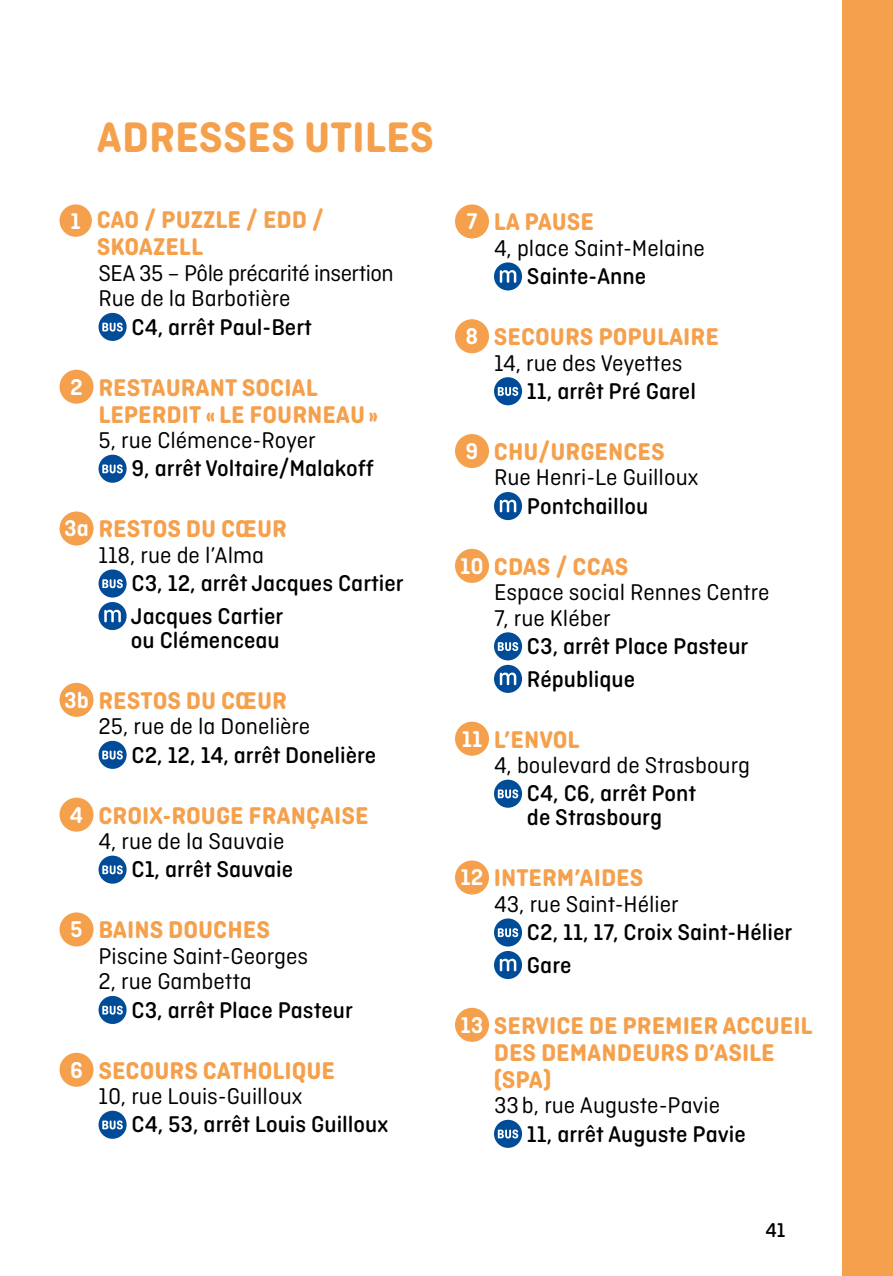
<style>
.page{position:relative;width:893px;height:1276px;background:#fff}
.page>*{position:absolute;margin:0;border:0;box-sizing:border-box;transform-origin:0 0}
.t1{font:700 45px "Ciutadella Rounded";color:#f5a04c}
.t2{font:700 25.5px/27px "Ciutadella Rounded";color:#f5a04c}
.t3{font:500 24px/32.4px "Ciutadella Rounded";color:#000}
.t4{font:24px/25.5px "Ciutadella Rounded";color:#000}
.t5{font:24px/25.5px "Ciutadella Rounded";letter-spacing:-.02em;color:#000}
.t6{font:500 21px "Ciutadella Rounded";color:#000}
.s1{font-weight:600;font-size:24px;color:#fff}
</style>
<div class="page">
<div style="left:842px;top:0;width:51px;height:1276px;background:#f5a04c"></div>
<div style="left:60px;top:204px;width:32px;height:33px;background:#f5a04c;border-radius:50%"></div>
<div style="left:99px;top:313px;width:28px;height:28px;background:#004c99;border-radius:50%"></div>
<svg style="left:102px;top:322px;width:21px;height:9px"></svg>
<div style="left:60px;top:370px;width:34px;height:34px;background:#f5a04c;border-radius:50%"></div>
<div style="left:99px;top:455px;width:28px;height:28px;background:#004c99;border-radius:50%"></div>
<svg style="left:102px;top:464px;width:21px;height:9px"></svg>
<div style="left:60px;top:511px;width:34px;height:34px;background:#f5a04c;border-radius:50%"></div>
<div style="left:99px;top:569px;width:28px;height:28px;background:#004c99;border-radius:50%"></div>
<svg style="left:102px;top:579px;width:21px;height:9px"></svg>
<div style="left:99px;top:602px;width:28px;height:28px;background:#004c99;border-radius:50%"></div>
<svg style="left:104px;top:610px;width:17px;height:12px"></svg>
<div style="left:60px;top:683px;width:34px;height:34px;background:#f5a04c;border-radius:50%"></div>
<div style="left:99px;top:741px;width:28px;height:28px;background:#004c99;border-radius:50%"></div>
<svg style="left:102px;top:750px;width:21px;height:9px"></svg>
<div style="left:60px;top:797px;width:34px;height:34px;background:#f5a04c;border-radius:50%"></div>
<div style="left:99px;top:855px;width:28px;height:28px;background:#004c99;border-radius:50%"></div>
<svg style="left:102px;top:865px;width:21px;height:9px"></svg>
<div style="left:60px;top:912px;width:34px;height:34px;background:#f5a04c;border-radius:50%"></div>
<div style="left:99px;top:996px;width:28px;height:28px;background:#004c99;border-radius:50%"></div>
<svg style="left:102px;top:1005px;width:21px;height:9px"></svg>
<div style="left:60px;top:1052px;width:34px;height:34px;background:#f5a04c;border-radius:50%"></div>
<div style="left:99px;top:1110px;width:28px;height:28px;background:#004c99;border-radius:50%"></div>
<svg style="left:102px;top:1120px;width:21px;height:9px"></svg>
<div style="left:455px;top:204px;width:34px;height:34px;background:#f5a04c;border-radius:50%"></div>
<div style="left:494px;top:262px;width:28px;height:28px;background:#004c99;border-radius:50%"></div>
<svg style="left:500px;top:270px;width:16px;height:13px"></svg>
<div style="left:455px;top:319px;width:34px;height:34px;background:#f5a04c;border-radius:50%"></div>
<div style="left:494px;top:377px;width:28px;height:28px;background:#004c99;border-radius:50%"></div>
<svg style="left:498px;top:387px;width:20px;height:9px"></svg>
<div style="left:455px;top:434px;width:34px;height:34px;background:#f5a04c;border-radius:50%"></div>
<div style="left:494px;top:492px;width:28px;height:28px;background:#004c99;border-radius:50%"></div>
<svg style="left:500px;top:500px;width:16px;height:12px"></svg>
<div style="left:455px;top:549px;width:34px;height:34px;background:#f5a04c;border-radius:50%"></div>
<div style="left:494px;top:632px;width:28px;height:28px;background:#004c99;border-radius:50%"></div>
<svg style="left:498px;top:642px;width:20px;height:9px"></svg>
<div style="left:494px;top:665px;width:28px;height:28px;background:#004c99;border-radius:50%"></div>
<svg style="left:500px;top:672px;width:16px;height:13px"></svg>
<div style="left:455px;top:721px;width:34px;height:34px;background:#f5a04c;border-radius:50%"></div>
<div style="left:494px;top:779px;width:28px;height:28px;background:#004c99;border-radius:50%"></div>
<svg style="left:498px;top:789px;width:20px;height:9px"></svg>
<div style="left:455px;top:860px;width:34px;height:34px;background:#f5a04c;border-radius:50%"></div>
<div style="left:494px;top:918px;width:28px;height:28px;background:#004c99;border-radius:50%"></div>
<svg style="left:498px;top:928px;width:20px;height:9px"></svg>
<div style="left:494px;top:951px;width:28px;height:28px;background:#004c99;border-radius:50%"></div>
<svg style="left:500px;top:958px;width:16px;height:13px"></svg>
<div style="left:455px;top:1007px;width:34px;height:35px;background:#f5a04c;border-radius:50%"></div>
<svg style="left:494px;top:1119px;width:28px;height:29px"></svg>
<svg style="left:498px;top:1129px;width:20px;height:9px"></svg>
<h1 class="t1" style="left:97px;top:112px;width:338px">ADRESSES UTILES</h1>
<p class="t2" style="left:97px;top:206px;width:229px;text-indent:-26px"><span class="s1">1</span> CAO / PUZZLE / EDD /<br>SKOAZELL</p>
<p class="t5" style="left:99px;top:260px;width:297px">SEA 35 – Pôle précarité insertion<br>Rue de la Barbotière</p>
<p class="t3" style="left:131px;top:311px;width:182px">C4, arrêt Paul-Bert</p>
<p class="t2" style="left:98px;top:374px;width:282px;text-indent:-28px"><span class="s1">2</span> RESTAURANT SOCIAL<br>LEPERDIT « LE FOURNEAU»</p>
<p class="t4" style="left:99px;top:427px;width:219px">5, rue Clémence-Royer</p>
<p class="t3" style="left:131px;top:452px;width:244px">9, arrêt Voltaire/Malakoff</p>
<p class="t2" style="left:64px;top:516px;width:224px"><span class="s1">3a</span> RESTOS DU CŒUR</p>
<p class="t4" style="left:99px;top:542px;width:167px">118, rue de l’Alma</p>
<p class="t3" style="left:131px;top:567px;width:274px">C3, 12, arrêt Jacques Cartier<br>Jacques Cartier</p>
<p class="t3" style="left:131px;top:624px;width:150px">ou Clémenceau</p>
<p class="t2" style="left:64px;top:687px;width:224px"><span class="s1">3b</span> RESTOS DU CŒUR</p>
<p class="t4" style="left:99px;top:713px;width:213px">25, rue de la Donelière</p>
<p class="t3" style="left:131px;top:738px;width:246px">C2, 12, 14, arrêt Donelière</p>
<p class="t2" style="left:70px;top:802px;width:300px"><span class="s1">4</span> CROIX-ROUGE FRANÇAISE</p>
<p class="t4" style="left:99px;top:828px;width:187px">4, rue de la Sauvaie</p>
<p class="t3" style="left:131px;top:853px;width:163px">C1, arrêt Sauvaie</p>
<p class="t2" style="left:70px;top:916px;width:201px"><span class="s1">5</span> BAINS DOUCHES</p>
<p class="t4" style="left:99px;top:943px;width:211px">Piscine Saint-Georges<br>2, rue Gambetta</p>
<p class="t3" style="left:131px;top:993px;width:223px">C3, arrêt Place Pasteur</p>
<p class="t2" style="left:70px;top:1057px;width:267px"><span class="s1">6</span> SECOURS CATHOLIQUE</p>
<p class="t4" style="left:99px;top:1083px;width:205px">10, rue Louis-Guilloux</p>
<p class="t3" style="left:131px;top:1108px;width:258px">C4, 53, arrêt Louis Guilloux</p>
<p class="t2" style="left:466px;top:209px;width:129px"><span class="s1">7</span> LA PAUSE</p>
<p class="t4" style="left:494px;top:235px;width:212px">4, place Saint-Melaine</p>
<p class="t3" style="left:527px;top:260px;width:121px">Sainte-Anne</p>
<p class="t2" style="left:466px;top:323px;width:255px"><span class="s1">8</span> SECOURS POPULAIRE</p>
<p class="t4" style="left:494px;top:350px;width:190px">14, rue des Veyettes</p>
<p class="t3" style="left:527px;top:375px;width:171px">11, arrêt Pré Garel</p>
<p class="t2" style="left:466px;top:438px;width:201px"><span class="s1">9</span> CHU/URGENCES</p>
<p class="t4" style="left:494px;top:465px;width:206px">Rue Henri-Le Guilloux</p>
<p class="t3" style="left:527px;top:490px;width:123px">Pontchaillou</p>
<p class="t2" style="left:460px;top:553px;width:170px"><span class="s1">10</span> CDAS / CCAS</p>
<p class="t4" style="left:494px;top:580px;width:277px">Espace social Rennes Centre<br>7, rue Kléber</p>
<p class="t3" style="left:527px;top:630px;width:223px">C3, arrêt Place Pasteur<br>République</p>
<p class="t2" style="left:462px;top:726px;width:119px"><span class="s1">11</span> L’ENVOL</p>
<p class="t4" style="left:494px;top:752px;width:257px">4, boulevard de Strasbourg</p>
<p class="t3" style="left:527px;top:781px;width:171px;line-height:24px">C4, C6, arrêt Pont de Strasbourg</p>
<p class="t2" style="left:460px;top:864px;width:184px"><span class="s1">12</span> INTERM’AIDES</p>
<p class="t4" style="left:494px;top:891px;width:186px">43, rue Saint-Hélier</p>
<p class="t3" style="left:527px;top:916px;width:267px">C2, 11, 17, Croix Saint-Hélier<br>Gare</p>
<p class="t2" style="left:494px;top:1012px;width:320px;text-indent:-33px"><span class="s1">13</span> SERVICE DE PREMIER ACCUEIL<br>DES DEMANDEURS D’ASILE (SPA)</p>
<p class="t4" style="left:494px;top:1092px;width:228px">33b, rue Auguste-Pavie</p>
<p class="t3" style="left:527px;top:1117px;width:220px">11, arrêt Auguste Pavie</p>
<p class="t6" style="left:765px;top:1218px;width:22px">41</p>
</div>
